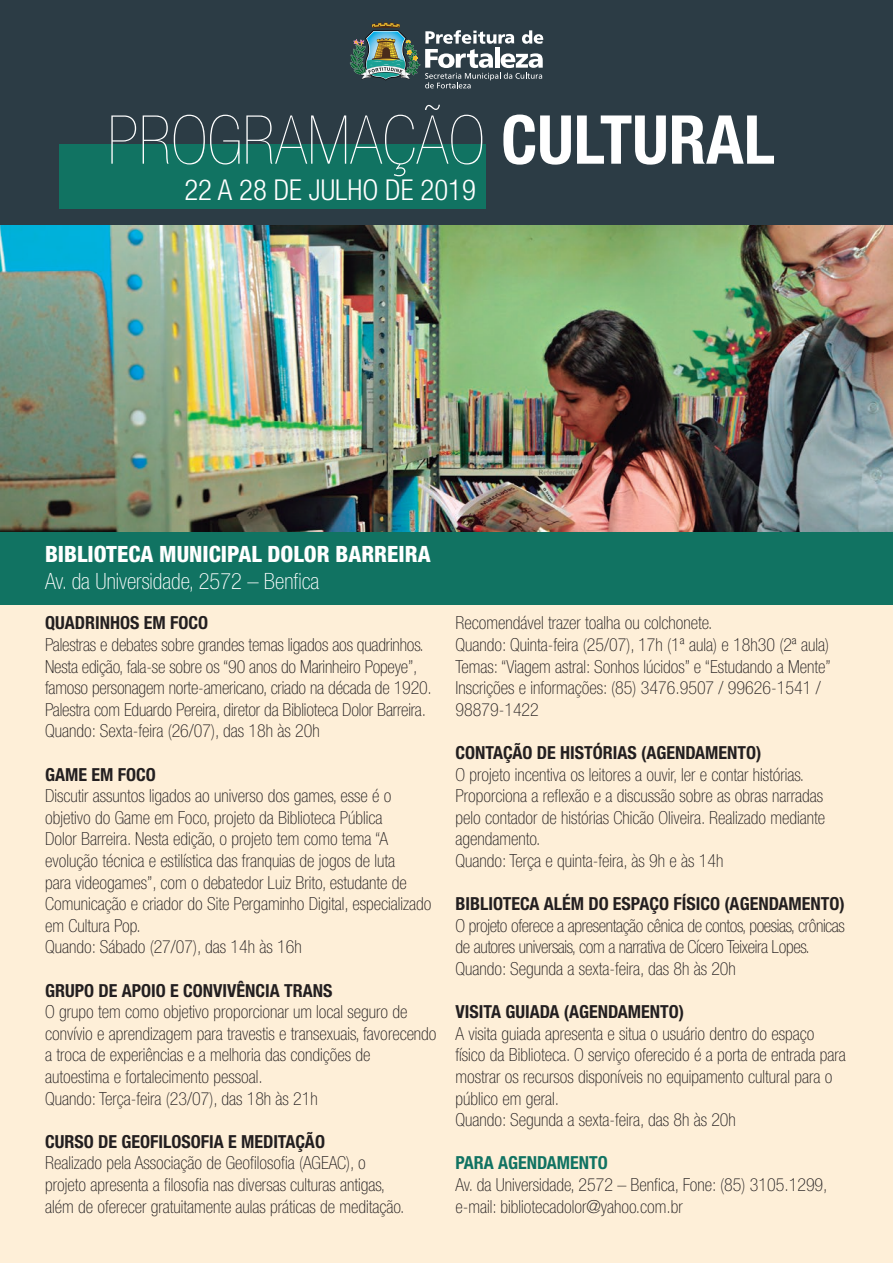
<style>
.page{position:relative;width:893px;height:1263px;background:#fff}
.page>*{position:absolute;margin:0;border:0;box-sizing:border-box;transform-origin:0 0}
.t1{font:200 condensed 67.5px "Helvetica Neue LT Pro";color:#fff}
.t2{font:300 condensed 28.8px "Helvetica Neue LT Pro";color:#fff}
.t3{font:800 condensed 22.5px "Helvetica Neue LT Pro";color:#fff}
.t4{font:100 condensed 22.5px "Helvetica Neue LT Pro";color:#fff}
.t5{font:100 condensed 18px/21.6px "Helvetica Neue LT Pro";color:#231f20}
.t6{font:700 condensed 18px "Helvetica Neue LT Pro";color:#231f20}
.t7{font:100 condensed 18px/21.6px "Helvetica Neue LT Pro";letter-spacing:-.02em;color:#231f20}
.t8{font:700 condensed 18px "Helvetica Neue LT Pro";color:#117362}
.s1{font-weight:700}
</style>
<div class="page">
<div style="left:0;top:0;width:893px;height:225px;background:#2c3c45"></div>
<svg style="left:350px;top:22px;width:193px;height:66px"></svg>
<div style="left:59px;top:145px;width:426px;height:64px;background:#117362"></div>
<div style="left:0;top:253px;width:893px;height:1010px;background:#feefd8"></div>
<img style="left:0;top:225px;width:893px;height:307px">
<div style="left:0;top:532px;width:893px;height:73px;background:#117362"></div>
<p class="t1" style="left:107px;top:103px;width:669px">PROGRAMAÇÃO <span class="s1">CULTURAL</span></p>
<p class="t2" style="left:184px;top:174px;width:293px">22 A 28 DE JULHO DE 2019</p>
<p class="t3" style="left:45px;top:540px;width:387px">BIBLIOTECA MUNICIPAL DOLOR BARREIRA</p>
<p class="t4" style="left:45px;top:569px;width:276px">Av. da Universidade, 2572 – Benfica</p>
<p class="t6" style="left:45px;top:612px;width:165px">QUADRINHOS EM FOCO</p>
<p class="t5" style="left:45px;top:634px;width:388px">Palestras e debates sobre grandes temas ligados aos quadrinhos.<br>Nesta edição, fala-se sobre os “90 anos do Marinheiro Popeye”, famoso personagem norte-americano, criado na década de 1920.<br>Palestra com Eduardo Pereira, diretor da Biblioteca Dolor Barreira.</p>
<p class="t5" style="left:45px;top:721px;width:276px">Quando: Sexta-feira (26/07), das 18h às 20h</p>
<p class="t6" style="left:45px;top:763px;width:112px">GAME EM FOCO</p>
<p class="t5" style="left:45px;top:786px;width:388px">Discutir assuntos ligados ao universo dos games, esse é o objetivo do Game em Foco, projeto da Biblioteca Pública<br>Dolor Barreira. Nesta edição, o projeto tem como tema “A evolução técnica e estilística das franquias de jogos de luta<br>para videogames”, com o debatedor Luiz Brito, estudante de Comunicação e criador do Site Pergaminho Digital, especializado em Cultura Pop.</p>
<p class="t5" style="left:45px;top:937px;width:258px">Quando: Sábado (27/07), das 14h às 16h</p>
<p class="t6" style="left:45px;top:979px;width:289px">GRUPO DE APOIO E CONVIVÊNCIA TRANS</p>
<p class="t5" style="left:45px;top:1002px;width:393px">O grupo tem como objetivo proporcionar um local seguro de convívio e aprendizagem para travestis e transexuais, favorecendo a troca de experiências e a melhoria das condições de autoestima e fortalecimento pessoal.</p>
<p class="t5" style="left:45px;top:1088px;width:274px">Quando: Terça-feira (23/07), das 18h às 21h</p>
<p class="t6" style="left:45px;top:1130px;width:281px">CURSO DE GEOFILOSOFIA E MEDITAÇÃO</p>
<p class="t5" style="left:45px;top:1153px;width:361px">Realizado pela Associação de Geofilosofia (AGEAC), o projeto apresenta a filosofia nas diversas culturas antigas, além de oferecer gratuitamente aulas práticas de meditação.</p>
<p class="t5" style="left:455px;top:613px;width:258px">Recomendável trazer toalha ou colchonete.</p>
<p class="t5" style="left:455px;top:634px;width:375px">Quando: Quinta-feira (25/07), 17h (1ª aula) e 18h30 (2ª aula)</p>
<p class="t5" style="left:455px;top:656px;width:377px">Temas: “Viagem astral: Sonhos lúcidos” e “Estudando a Mente”</p>
<p class="t5" style="left:455px;top:678px;width:367px">Inscrições e informações: (85) 3476.9507 / 99626-1541 /<br>98879-1422</p>
<p class="t6" style="left:455px;top:742px;width:307px">CONTAÇÃO DE HISTÓRIAS (AGENDAMENTO)</p>
<p class="t5" style="left:455px;top:764px;width:371px">O projeto incentiva os leitores a ouvir, ler e contar histórias.<br>Proporciona a reflexão e a discussão sobre as obras narradas pelo contador de histórias Chicão Oliveira. Realizado mediante agendamento.</p>
<p class="t5" style="left:455px;top:850px;width:269px">Quando: Terça e quinta-feira, às 9h e às 14h</p>
<p class="t6" style="left:455px;top:893px;width:391px">BIBLIOTECA ALÉM DO ESPAÇO FÍSICO (AGENDAMENTO)</p>
<p class="t7" style="left:455px;top:915px;width:391px">O projeto oferece a apresentação cênica de contos, poesias, crônicas de autores universais, com a narrativa de Cícero Teixeira Lopes.</p>
<p class="t5" style="left:455px;top:958px;width:282px">Quando: Segunda a sexta-feira, das 8h às 20h</p>
<p class="t6" style="left:455px;top:1001px;width:230px">VISITA GUIADA (AGENDAMENTO)</p>
<p class="t5" style="left:455px;top:1023px;width:392px">A visita guiada apresenta e situa o usuário dentro do espaço físico da Biblioteca. O serviço oferecido é a porta de entrada para mostrar os recursos disponíveis no equipamento cultural para o público em geral.</p>
<p class="t5" style="left:455px;top:1110px;width:282px">Quando: Segunda a sexta-feira, das 8h às 20h</p>
<p class="t8" style="left:455px;top:1152px;width:154px">PARA AGENDAMENTO</p>
<p class="t5" style="left:455px;top:1174px;width:374px">Av. da Universidade, 2572 – Benfica, Fone: (85) 3105.1299, e-mail: bibliotecadolor@yahoo.com.br</p>
</div>
